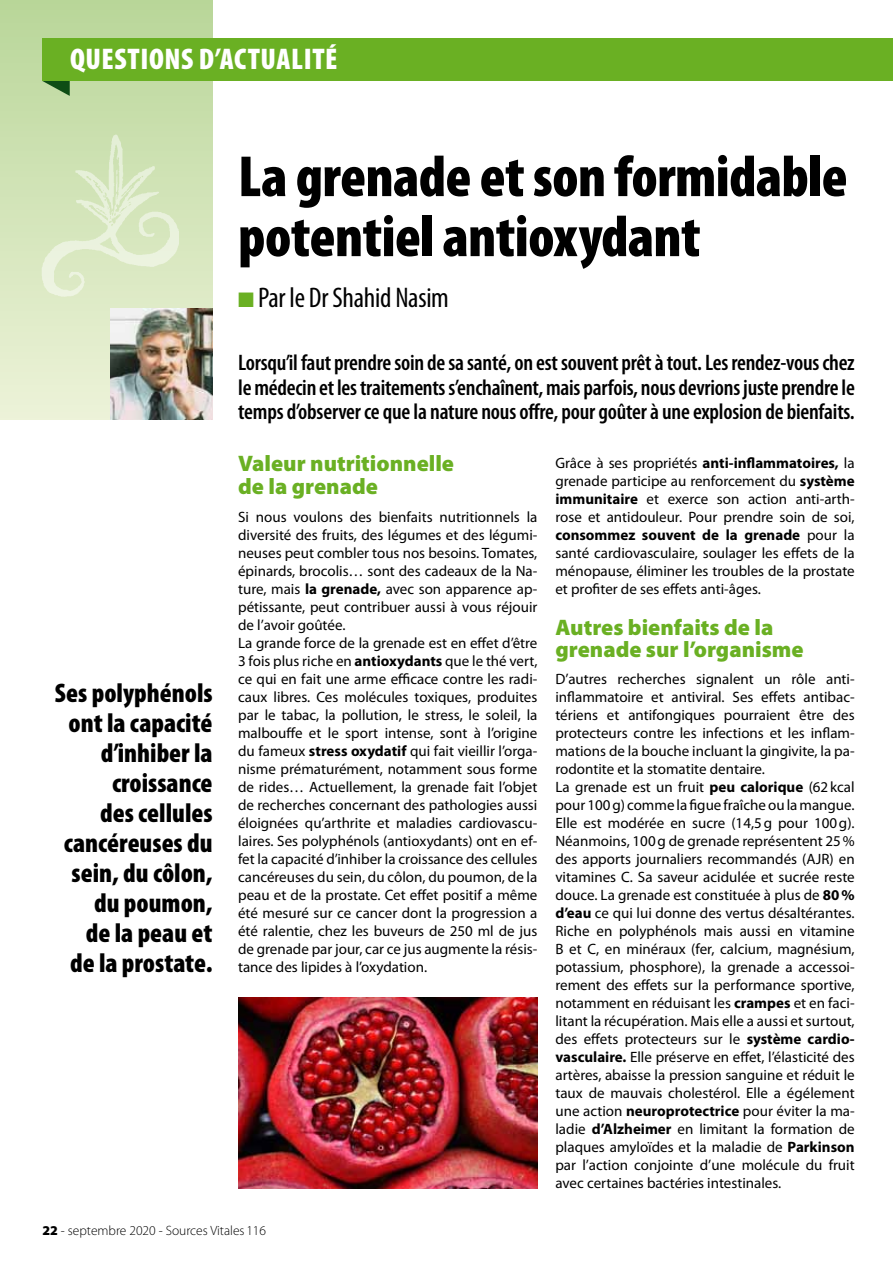
<style>
.page{position:relative;width:893px;height:1263px;background:#fff}
.page>*{position:absolute;margin:0;border:0;box-sizing:border-box;transform-origin:0 0}
.t1{font:900 condensed 58.5px/60px "Myriad Pro";letter-spacing:-.01em;color:#000}
.t2{font:900 condensed 30px "Myriad Pro";color:#fff}
.t3{font:condensed 28.5px "Myriad Pro";letter-spacing:-.01em;color:#000}
.t4{font:900 condensed 27px/30px "Myriad Pro";color:#000;text-align:right}
.t5{font:600 condensed 22.5px/24.8px "Myriad Pro";letter-spacing:-.01em;color:#000;text-align:justify}
.t6{font:900 22.5px/22.5px "Myriad Pro";color:#6ab023}
.t7{font:15px/18px "Myriad Pro";color:#000}
.t8{font:300 13.5px "Myriad Pro";color:#000}
.s1{color:#6ab023}
.s2{font-weight:700}
.s3{font-weight:900}
</style>
<div class="page">
<div style="left:0;top:0;width:213px;height:419px;background:linear-gradient(to bottom,#b8d697,#edf2d9)"></div>
<img style="left:41px;top:135px;width:137px;height:161px">
<img style="left:111px;top:309px;width:102px;height:110px">
<img style="left:238px;top:998px;width:299px;height:190px">
<svg style="left:43px;top:81px;width:27px;height:15px"></svg>
<div style="left:43px;top:38px;width:850px;height:43px;background:#6ab023"></div>
<h2 class="t2" style="left:70px;top:40px;width:165px">Questions d’actual</h2>
<h2 class="t2" style="left:304px;top:40px;width:22px">ité</h2>
<h1 class="t1" style="left:238px;top:145px;width:611px">La grenade et son formidable potentiel antioxydant</h1>
<h3 class="t3" style="left:238px;top:280px;width:212px"><span class="s1">■</span> Par le Dr Shahid Nasim</h3>
<h3 class="t4" style="left:55px;top:677px;width:159px">Ses polyphénols ont la capacité d’inhiber la croissance<br>des cellules cancéreuses du sein, du côlon, du poumon,<br>de la peau et de la prostate.</h3>
<p class="t5" style="left:238px;top:350px;width:618px">Lorsqu’il faut prendresoin desasanté, on estsouvent prêtàtout.Lesrendez-vouschez lemédecin etlestraitementss’enchaînent,mais parfois, nous devrionsjuste prendrele temps d’observerce quela nature nous offre, pour goûterà uneexplosion de bienfaits.</p>
<h3 class="t6" style="left:238px;top:451px;width:217px">Valeur nutritionnelle de la grenade</h3>
<p class="t7" style="left:238px;top:508px;width:301px">Si nous voulons des bienfaits nutritionnels la diversité des fruits, des légumes et des légumi&shy;neuses peut combler tous nos besoins. Tomates, épinards, brocolis… sont des cadeaux de la Na&shy;ture, mais <span class="s2">la grenade,</span> avec son apparence ap&shy;pétissante, peut contribuer aussi à vous réjouir de l’avoir goûtée.<br>La grande force de la grenade est en effet d’être 3 fois plus riche en <span class="s2">antioxydants</span> que le thé vert, ce qui en fait une arme efficace contre les radi&shy;caux libres. Ces molécules toxiques, produites par le tabac, la pollution, le stress, le soleil, la malbouffe et le sport intense, sont à l’origine du fameux <span class="s2">stress oxydatif</span> qui fait vieillir l’orga&shy;nisme prématurément, notamment sous forme de rides… Actuellement, la grenade fait l’objet de recherches concernant des pathologies aussi éloignées qu’arthrite et maladies cardiovascu&shy;laires. Ses polyphénols (antioxydants) ont en ef&shy;fet la capacité d’inhiber la croissance des cellules cancéreuses du sein, du côlon, du poumon, de la peau et de la prostate. Cet effet positif a même été mesuré sur ce cancer dont la progression a été ralentie, chez les buveurs de 250 ml de jus de grenade par jour, car ce jus augmente la résis&shy;tance des lipides à l’oxydation.</p>
<p class="t7" style="left:555px;top:454px;width:301px;text-align:justify">Grâce à ses propriétés <span class="s2">anti-inflammatoires,</span> la grenade participe au renforcement du <span class="s2">système immunitaire</span> et exerce son action anti-arth&shy;rose et antidouleur. Pour prendre soin de soi, <span class="s2">consommez souvent de la grenade</span> pour la santé cardiovasculaire, soulager les effets de la ménopause, éliminer les troubles de la prostate et profiter de ses effets anti-âges.</p>
<h3 class="t6" style="left:555px;top:615px;width:250px">Autres bienfaits de la grenade sur l’organisme</h3>
<p class="t7" style="left:555px;top:670px;width:301px">D’autres recherches signalent un rôle anti&shy;inflammatoire et antiviral. Ses effets antibac&shy;tériens et antifongiques pourraient être des protecteurs contre les infections et les inflam&shy;mations de la bouche incluant la gingivite, la pa&shy;rodontite et la stomatite dentaire.<br>La grenade est un fruit <span class="s2">peu calorique</span> (62kcal pour 100g) comme la figue fraîche ou la mangue.<br>Elle est modérée en sucre (14,5g pour 100g).<br>Néanmoins, 100g de grenade représentent 25% des apports journaliers recommandés (AJR) en vitamines C. Sa saveur acidulée et sucrée reste douce. La grenade est constituée à plus de <span class="s2">80% d’eau</span> ce qui lui donne des vertus désaltérantes.<br>Riche en polyphénols mais aussi en vitamine B et C, en minéraux (fer, calcium, magnésium, potassium, phosphore), la grenade a accessoi&shy;rement des effets sur la performance sportive, notamment en réduisant les <span class="s2">crampes</span> et en faci&shy;litant la récupération. Mais elle a aussi et surtout, des effets protecteurs sur le <span class="s2">système cardio&shy;vasculaire.</span> Elle préserve en effet, l’élasticité des artères, abaisse la pression sanguine et réduit le taux de mauvais cholestérol. Elle a égélement une action <span class="s2">neuroprotectrice</span> pour éviter la ma&shy;ladie <span class="s2">d’Alzheimer</span> en limitant la formation de plaques amyloïdes et la maladie de <span class="s2">Parkinson </span>par l’action conjointe d’une molécule du fruit avec certaines bactéries intestinales.</p>
<p class="t8" style="left:43px;top:1222px;width:225px"><span class="s3">22</span> - septembre 2020 - Sources Vitales 116</p>
</div>
